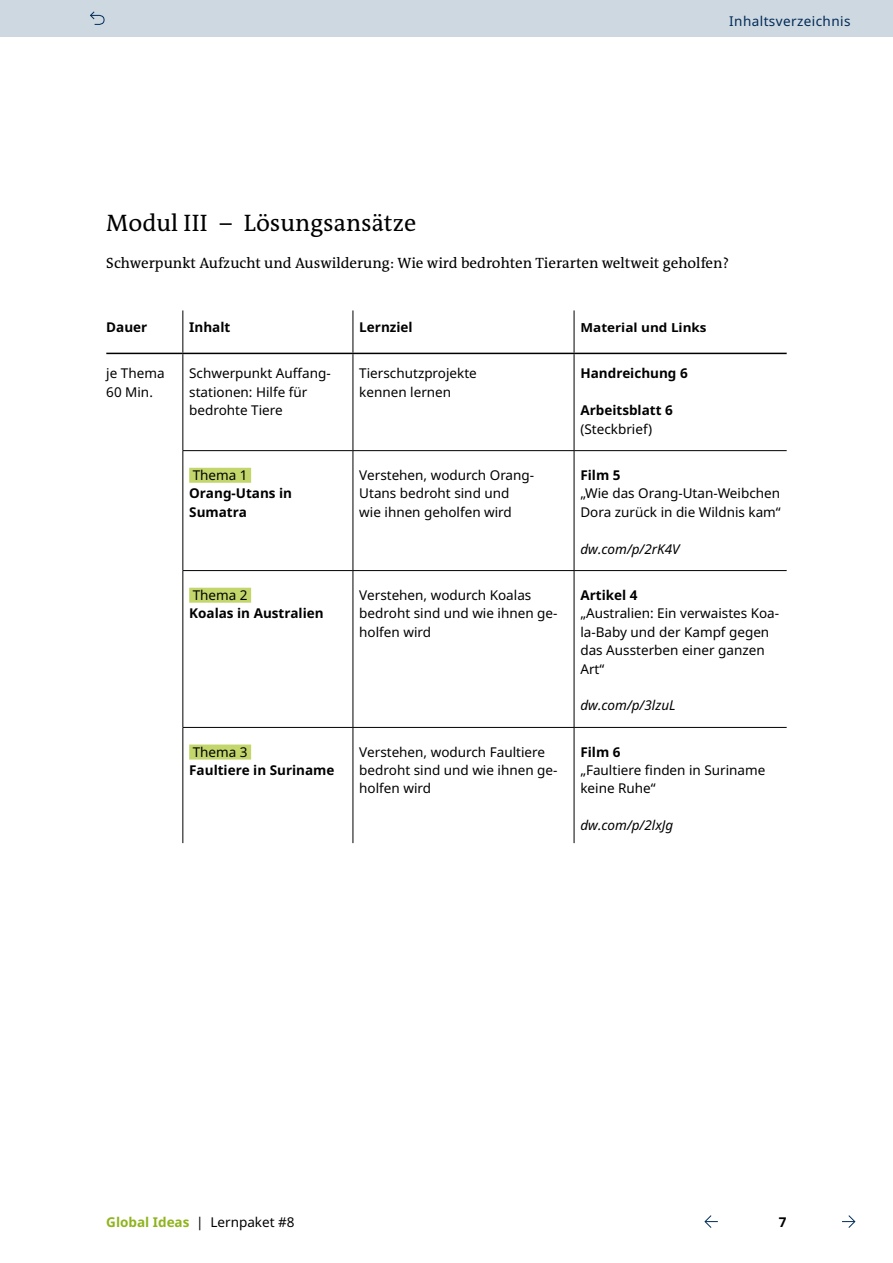
<style>
.page{position:relative;width:893px;height:1263px;background:#fff}
.page>*{position:absolute;margin:0;border:0;box-sizing:border-box;transform-origin:0 0}
.t1{font:24px "DW The Antiqua B W5 Plain";color:#000}
.t2{font:15px "DW The Antiqua B W5 Plain";color:#000}
.t3{font:13.5px/18.5px "Noto Sans";color:#000}
.t4{font:700 13.5px/18.5px "Noto Sans";color:#000}
.t5{font:italic 13.5px "Noto Sans";color:#000}
.t6{font:13.5px "Noto Sans";letter-spacing:.03em;color:#002a58}
.t7{font:700 12.45px "Noto Sans";color:#000;scale:1.08 1}
.s1{font-weight:700;color:#8fb41e}
</style>
<div class="page">
<hr style="left:183px;top:310px;width:1px;height:43px;background:#000">
<hr style="left:353px;top:310px;width:1px;height:43px;background:#000">
<hr style="left:574px;top:310px;width:1px;height:43px;background:#000">
<hr style="left:183px;top:354px;width:1px;height:97px;background:#000">
<hr style="left:353px;top:354px;width:1px;height:96px;background:#000">
<hr style="left:574px;top:354px;width:1px;height:96px;background:#000">
<hr style="left:183px;top:451px;width:1px;height:120px;background:#000">
<hr style="left:353px;top:451px;width:1px;height:119px;background:#000">
<hr style="left:574px;top:451px;width:1px;height:119px;background:#000">
<hr style="left:183px;top:571px;width:1px;height:156px;background:#000">
<hr style="left:353px;top:571px;width:1px;height:156px;background:#000">
<hr style="left:574px;top:571px;width:1px;height:156px;background:#000">
<hr style="left:183px;top:727px;width:1px;height:116px;background:#000">
<hr style="left:353px;top:728px;width:1px;height:115px;background:#000">
<hr style="left:574px;top:728px;width:1px;height:115px;background:#000">
<hr style="left:106px;top:353px;width:77px;height:1px;background:#000">
<hr style="left:183px;top:353px;width:170px;height:1px;background:#000">
<hr style="left:353px;top:353px;width:221px;height:1px;background:#000">
<hr style="left:574px;top:353px;width:213px;height:1px;background:#000">
<hr style="left:183px;top:450px;width:170px;height:1px;background:#000">
<hr style="left:353px;top:450px;width:221px;height:1px;background:#000">
<hr style="left:574px;top:450px;width:213px;height:1px;background:#000">
<hr style="left:183px;top:570px;width:170px;height:1px;background:#000">
<hr style="left:353px;top:570px;width:221px;height:1px;background:#000">
<hr style="left:574px;top:570px;width:213px;height:1px;background:#000">
<hr style="left:183px;top:727px;width:170px;height:1px;background:#000">
<hr style="left:353px;top:727px;width:221px;height:1px;background:#000">
<hr style="left:574px;top:727px;width:213px;height:1px;background:#000">
<div style="left:189px;top:468px;width:62px;height:15px;background:#c2d66b"></div>
<div style="left:189px;top:588px;width:62px;height:15px;background:#c2d66b"></div>
<div style="left:189px;top:744px;width:62px;height:15px;background:#c2d66b"></div>
<div style="left:0;top:0;width:893px;height:37px;background:#ced8e0"></div>
<svg style="left:90px;top:11px;width:15px;height:14px"></svg>
<svg style="left:842px;top:1215px;width:14px;height:13px"></svg>
<svg style="left:704px;top:1215px;width:14px;height:13px"></svg>
<p class="t6" style="left:729px;top:12px;width:123px">Inhaltsverzeichnis</p>
<h1 class="t1" style="left:106px;top:207px;width:311px">Modul III – Lösungsansätze</h1>
<p class="t2" style="left:106px;top:253px;width:624px">Schwerpunkt Aufzucht und Auswilderung: Wie wird bedrohten Tierarten weltweit geholfen?</p>
<p class="t4" style="left:106px;top:318px;width:43px">Dauer</p>
<p class="t4" style="left:189px;top:318px;width:43px">Inhalt</p>
<p class="t4" style="left:359px;top:318px;width:55px">Lernziel</p>
<p class="t7" style="left:580px;top:319px;width:118px">Material und Links</p>
<p class="t3" style="left:106px;top:364px;width:60px">je Thema<br>60 Min.</p>
<p class="t3" style="left:189px;top:364px;width:143px">Schwerpunkt Auffang&shy;stationen: Hilfe für bedrohte Tiere</p>
<p class="t3" style="left:359px;top:364px;width:119px">Tierschutzprojekte kennen lernen</p>
<p class="t4" style="left:580px;top:364px;width:109px">Handreichung 6</p>
<p class="t4" style="left:580px;top:401px;width:94px">Arbeitsblatt 6</p>
<p class="t3" style="left:580px;top:420px;width:73px">(Steckbrief)</p>
<p class="t3" style="left:193px;top:466px;width:56px">Thema 1</p>
<p class="t4" style="left:189px;top:484px;width:104px">Orang-Utans in<br>Sumatra</p>
<p class="t3" style="left:359px;top:466px;width:176px">Verstehen, wodurch Orang-<br>Utans bedroht sind und wie ihnen geholfen wird</p>
<p class="t4" style="left:580px;top:465px;width:42px">Film 5</p>
<p class="t3" style="left:580px;top:484px;width:202px">„Wie das Orang-Utan-Weibchen<br>Dora zurück in die Wildnis kam“</p>
<p class="t5" style="left:580px;top:539px;width:101px">dw.com/p/2rK4V</p>
<p class="t3" style="left:193px;top:586px;width:56px">Thema 2</p>
<p class="t4" style="left:189px;top:604px;width:136px">Koalas in Australien</p>
<p class="t3" style="left:359px;top:586px;width:200px">Verstehen, wodurch Koalas bedroht sind und wie ihnen ge&shy;holfen wird</p>
<p class="t4" style="left:580px;top:585px;width:58px">Artikel 4</p>
<p class="t3" style="left:580px;top:604px;width:200px">„Australien: Ein verwaistes Koa&shy;la-Baby und der Kampf gegen das Aussterben einer ganzen<br>Art“</p>
<p class="t5" style="left:580px;top:696px;width:97px">dw.com/p/3lzuL</p>
<p class="t3" style="left:193px;top:743px;width:56px">Thema 3</p>
<p class="t4" style="left:189px;top:760px;width:147px">Faultiere in Suriname</p>
<p class="t3" style="left:359px;top:743px;width:200px">Verstehen, wodurch Faultiere bedroht sind und wie ihnen ge&shy;holfen wird</p>
<p class="t4" style="left:580px;top:742px;width:42px">Film 6</p>
<p class="t3" style="left:580px;top:761px;width:186px">„Faultiere finden in Suriname keine Ruhe“</p>
<p class="t5" style="left:580px;top:816px;width:94px">dw.com/p/2lxJg</p>
<p class="t3" style="left:106px;top:1213px;width:190px"><span class="s1">Global Ideas</span> | Lernpaket #8</p>
<p class="t4" style="left:779px;top:1212px;width:9px">7</p>
</div>
